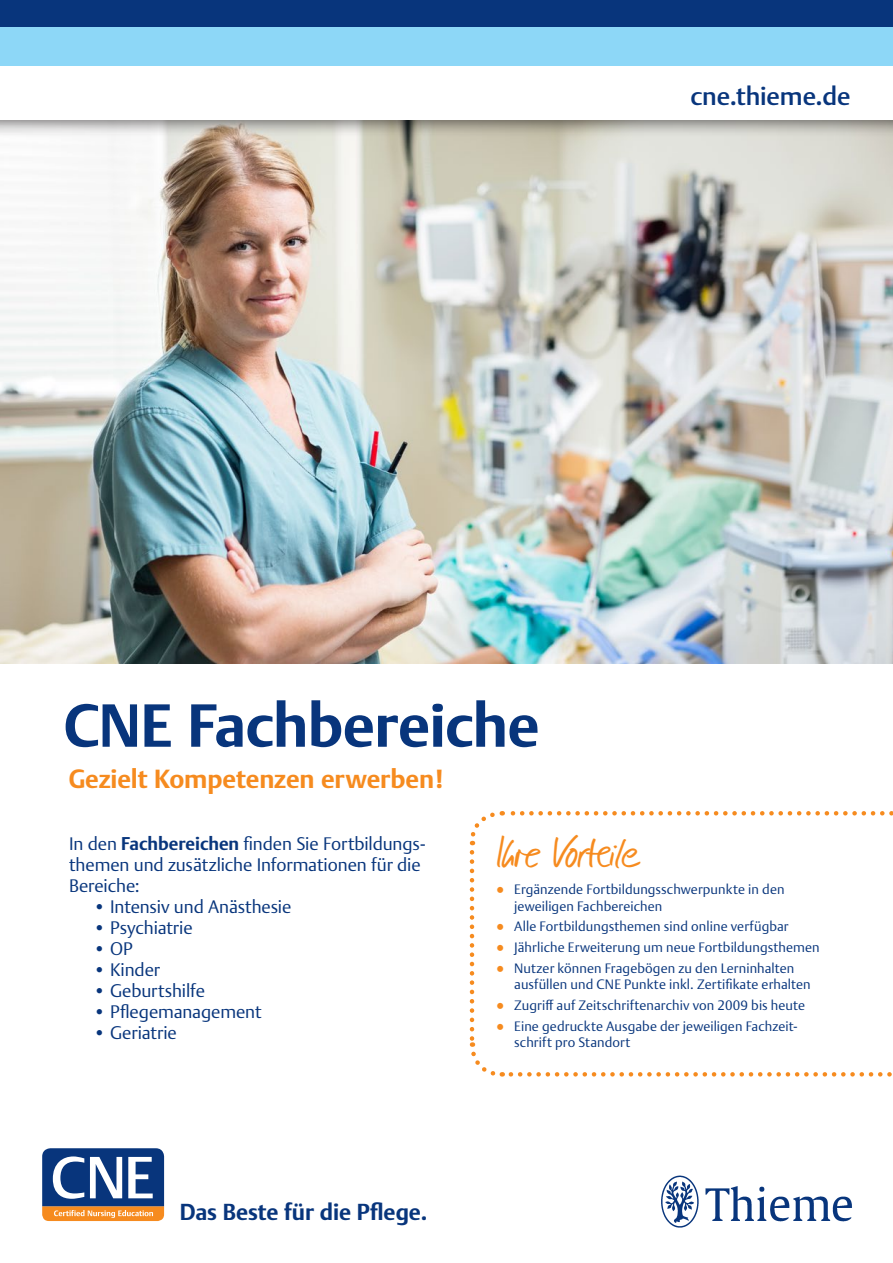
<style>
.page{position:relative;width:893px;height:1263px;background:#fff}
.page>*{position:absolute;margin:0;border:0;box-sizing:border-box;transform-origin:0 0}
.t1{font:700 60px "Thieme Argo 2011";letter-spacing:-.01em;color:#08357c}
.t2{font:46.35px "Thieme Script";letter-spacing:-.005em;color:#f68b1f}
.t3{font:700 25.5px "Thieme Argo 2011";letter-spacing:-.005em;color:#f68b1f}
.t4{font:500 25.5px "Thieme Argo 2011";letter-spacing:-.005em;color:#08357c}
.t5{font:700 22.5px "Thieme Argo 2011";letter-spacing:-.005em;color:#08357c}
.t6{font:300 18px/21px "Thieme Argo 2011";letter-spacing:-.005em;color:#08357c}
.t7{font:300 13.5px/16.5px "Thieme Argo 2011";letter-spacing:.005em;color:#08357c}
.s1{font-weight:700}
.s2{font-size:20.25px;color:#f68b1f}
</style>
<div class="page">
<svg style="left:42px;top:1148px;width:122px;height:73px"></svg>
<svg style="left:469px;top:852px;width:34px;height:225px"></svg>
<svg style="left:511px;top:1072px;width:381px;height:4px"></svg>
<svg style="left:469px;top:811px;width:424px;height:34px"></svg>
<img style="left:0;top:137px;width:893px;height:526px">
<div style="left:0;top:0;width:893px;height:137px;background:#231f20;opacity:.6"></div>
<div style="left:0;top:0;width:893px;height:119px;background:#fff"></div>
<div style="left:0;top:26px;width:893px;height:39px;background:#8dd7f7"></div>
<div style="left:0;top:0;width:893px;height:26px;background:#08357c"></div>
<img style="left:661px;top:1175px;width:191px;height:53px">
<h3 class="t4" style="left:690px;top:79px;width:161px">cne.thieme.de</h3>
<h1 class="t1" style="left:64px;top:685px;width:477px">CNE Fachbereiche</h1>
<h3 class="t3" style="left:69px;top:762px;width:376px">Gezielt Kompetenzen erwerben !</h3>
<h3 class="t6" style="left:69px;top:832px;width:358px">In den <span class="s1">Fachbereichen</span> finden Sie Fortbildungs&shy;themen und zusätzliche Informationen für die<br>Bereiche:</h3>
<h3 class="t6" style="left:93px;top:895px;width:200px">• Intensiv und Anästhesie</h3>
<h3 class="t6" style="left:93px;top:916px;width:101px">• Psychiatrie</h3>
<h3 class="t6" style="left:93px;top:937px;width:41px">• OP</h3>
<h3 class="t6" style="left:93px;top:958px;width:68px">• Kinder</h3>
<h3 class="t6" style="left:93px;top:979px;width:113px">• Geburtshilfe</h3>
<h3 class="t6" style="left:93px;top:1000px;width:170px">• Pflegemanagement</h3>
<h3 class="t6" style="left:93px;top:1021px;width:85px">• Geriatrie</h3>
<h3 class="t5" style="left:180px;top:1197px;width:249px">Das Beste für die Pflege.</h3>
<h2 class="t2" style="left:496px;top:824px;width:145px">Ihre Vorteile</h2>
<p class="t7" style="left:514px;top:881px;width:272px;text-indent:-21px"><span class="s2">•</span> Ergänzende Fortbildungsschwerpunkte in den jeweiligen Fachbereichen</p>
<p class="t7" style="left:493px;top:918px;width:297px"><span class="s2">•</span> Alle Fortbildungsthemen sind online verfügbar</p>
<p class="t7" style="left:493px;top:939px;width:328px"><span class="s2">•</span> Jährliche Erweiterung um neue Fortbildungsthemen</p>
<p class="t7" style="left:514px;top:959px;width:298px;text-indent:-21px"><span class="s2">•</span> Nutzer können Fragebögen zu den Lerninhalten ausfüllen und CNE Punkte inkl. Zertifikate erhalten</p>
<p class="t7" style="left:493px;top:997px;width:313px"><span class="s2">•</span> Zugriff auf Zeitschriftenarchiv von 2009 bis heute</p>
<p class="t7" style="left:514px;top:1017px;width:285px;text-indent:-21px"><span class="s2">•</span> Eine gedruckte Ausgabe der jeweiligen Fachzeit&shy;schrift pro Standort</p>
</div>
